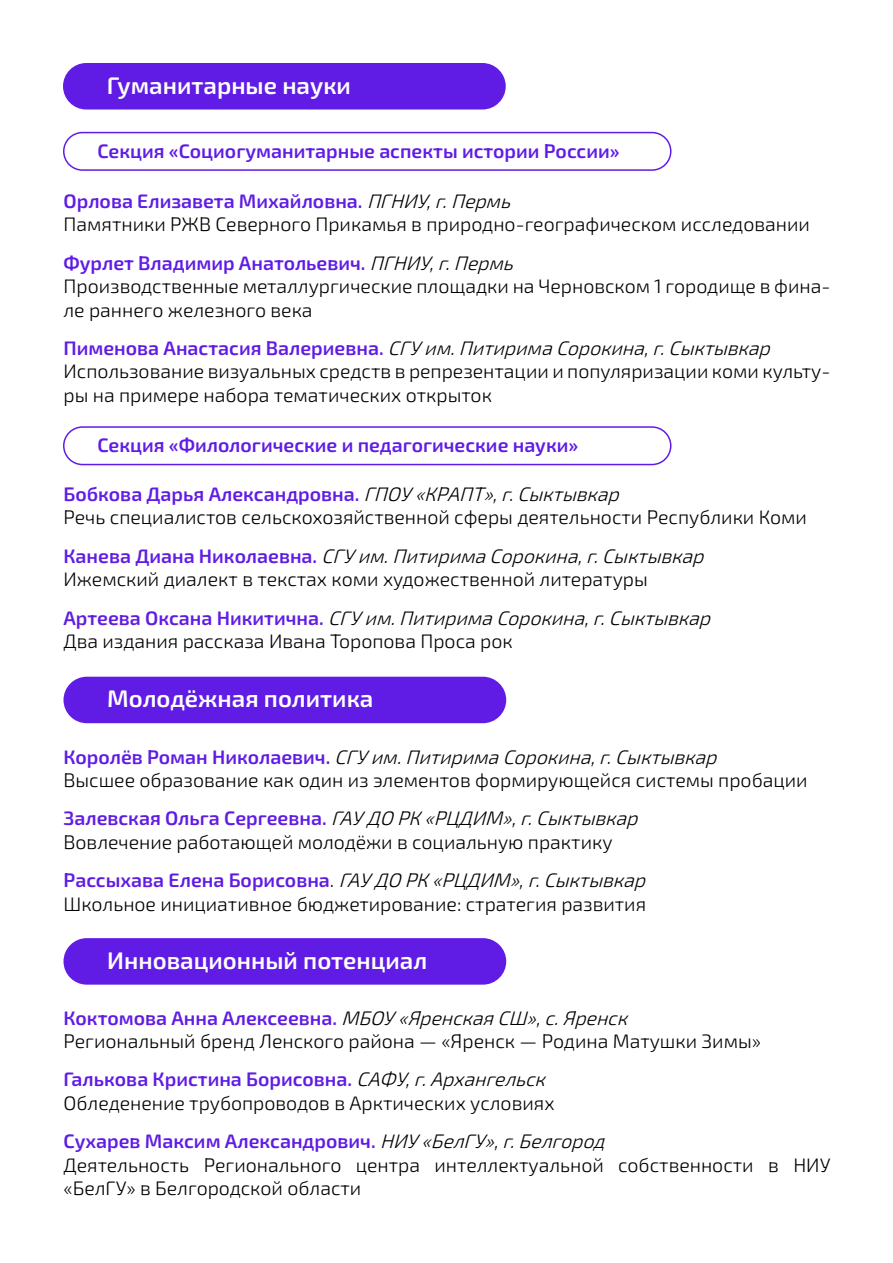
<style>
.page{position:relative;width:893px;height:1263px;background:#fff}
.page>*{position:absolute;margin:0;border:0;box-sizing:border-box;transform-origin:0 0}
.t1{font:24px "Exo 2";color:#fff}
.t2{font:300 19.5px/23.4px "Exo 2";color:#000}
.t3{font:19.5px "Exo 2";color:#601ce5}
.s1{font-weight:400;color:#601ce5}
.s2{font-style:italic}
</style>
<div class="page">
<div style="left:63px;top:63px;width:443px;height:47px;background:#601ce5;border-radius:23px"></div>
<div style="left:63px;top:132px;width:608px;height:39px;border:2px solid #601ce5;border-radius:19px"></div>
<div style="left:63px;top:426px;width:608px;height:39px;border:2px solid #601ce5;border-radius:19px"></div>
<div style="left:63px;top:677px;width:443px;height:46px;background:#601ce5;border-radius:23px"></div>
<div style="left:63px;top:938px;width:443px;height:47px;background:#601ce5;border-radius:23px"></div>
<p class="t1" style="left:107px;top:68px;width:246px">Гуманитарные науки</p>
<p class="t3" style="left:97px;top:137px;width:524px">Секция «Социогуманитарные аспекты истории России»</p>
<p class="t2" style="left:63px;top:189px;width:748px"><span class="s1">Орлова Елизавета Михайловна.</span> <span class="s2">ПГНИУ,г.Пермь<br></span>Памятники РЖВ Северного Прикамья в природно-географическом исследовании</p>
<p class="t2" style="left:63px;top:251px;width:768px"><span class="s1">Фурлет Владимир Анатольевич.</span> <span class="s2">ПГНИУ,г.Пермь<br></span>Производственные металлургические площадки на Черновском 1 городище в фина&shy;ле раннего железного века</p>
<p class="t2" style="left:63px;top:336px;width:768px"><span class="s1">П и м е н о в а А н а ста с и я В а л е р и е в н а .</span> <span class="s2">СГУим.ПитиримаСорокина,г.Сыктывкар<br></span>Использование визуальных средств в репрезентации и популяризации коми культу&shy;ры на примере набора тематических открыток</p>
<p class="t3" style="left:97px;top:432px;width:482px">Секция «Филологические и педагогические науки»</p>
<p class="t2" style="left:63px;top:482px;width:745px"><span class="s1">Бобкова Дарья Александровна.</span> <span class="s2">ГПОУ«КРАПТ»,г.Сыктывкар<br></span>Речь специалистов сельскохозяйственной сферы деятельности Республики Коми</p>
<p class="t2" style="left:63px;top:544px;width:648px"><span class="s1">К а н е в а Д и а н а Н и к ол а е в н а .</span> <span class="s2">СГУим.ПитиримаСорокина,г.Сыктывкар<br></span>Ижемский диалект в текстах коми художественной литературы</p>
<p class="t2" style="left:63px;top:605px;width:655px"><span class="s1">А р т е е в а О к с а н а Н и к и т и ч н а .</span> <span class="s2">СГУим.ПитиримаСорокина,г.Сыктывкар<br></span>Два издания рассказа Ивана Торопова Проса рок</p>
<p class="t1" style="left:107px;top:682px;width:268px">Молодёжная политика</p>
<p class="t2" style="left:63px;top:744px;width:746px"><span class="s1">К о р ол ё в Р о м а н Н и к ол а е в и ч .</span> <span class="s2">СГУим.ПитиримаСорокина,г.Сыктывкар<br></span>Высшее образование как один из элементов формирующейся системы пробации</p>
<p class="t2" style="left:63px;top:806px;width:582px"><span class="s1">Залевская Ольга Сергеевна.</span> <span class="s2">ГАУДО РК«РЦДИМ»,г.Сыктывкар<br></span>Вовлечение работающей молодёжи в социальную практику</p>
<p class="t2" style="left:63px;top:868px;width:590px"><span class="s1">Рассыхава Елена Борисовна</span>. <span class="s2">ГАУДО РК«РЦДИМ»,г.Сыктывкар<br></span>Школьное инициативное бюджетирование: стратегия развития</p>
<p class="t1" style="left:107px;top:943px;width:322px">Инновационный потенциал</p>
<p class="t2" style="left:63px;top:1005px;width:699px"><span class="s1">Коктомова Анна Алексеевна.</span> <span class="s2">МБОУ«ЯренскаяСШ»,с.Яренск<br></span>Региональный бренд Ленского района — «Яренск — Родина Матушки Зимы»</p>
<p class="t2" style="left:63px;top:1067px;width:492px"><span class="s1">Галькова Кристина Борисовна.</span> <span class="s2">САФУ,г.Архангельск<br></span>Обледенение трубопроводов в Арктических условиях</p>
<p class="t2" style="left:63px;top:1129px;width:768px"><span class="s1">Сухарев Максим Александрович.</span> <span class="s2">НИУ«БелГУ»,г.Белгород<br></span>Деятельность Регионального центра интеллектуальной собственности в НИУ «БелГУ» в Белгородской области</p>
</div>
